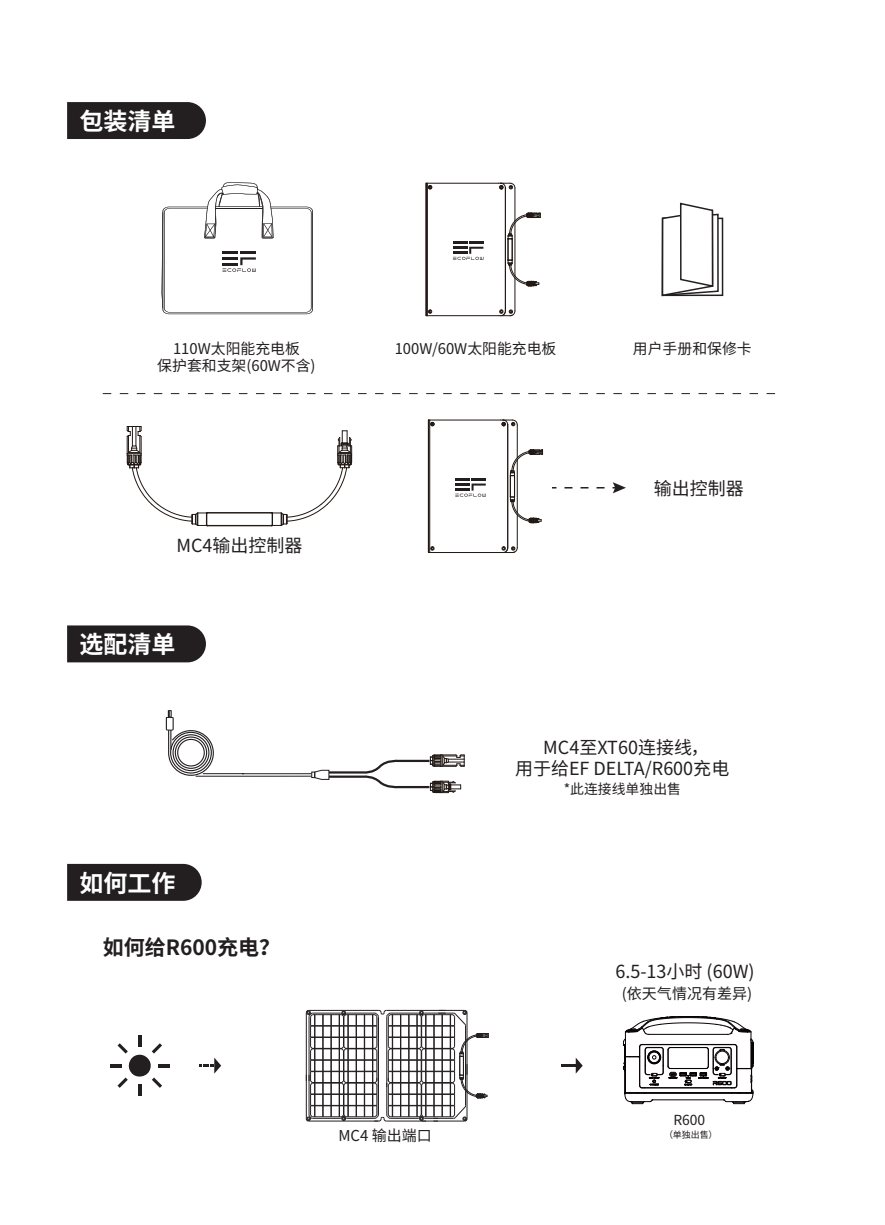
<style>
.page{position:relative;width:885px;height:1225px;background:#fff}
.page>*{position:absolute;margin:0;border:0;box-sizing:border-box;transform-origin:0 0}
.t1{font:700 24px "Source Han Sans CN";color:#fff}
.t2{font:700 21px "Source Han Sans CN";color:#231f20}
.t3{font:18px/21px "Source Han Sans CN";color:#231f20;text-align:center}
.t4{font:15px "Source Han Sans CN";color:#231f20}
.t5{font:14.7px "Source Han Sans CN";color:#231f20}
.t6{font:13.8px "Source Han Sans CN";color:#231f20}
.t7{font:9px "Source Han Sans CN";color:#231f20}
</style>
<div class="page">
<div style="left:67px;top:102px;width:139px;height:37px;background:#231f20"></div>
<div style="left:661px;top:218px;width:62px;height:78px;border:2px solid #231f20"></div>
<svg style="left:564px;top:482px;width:62px;height:11px"></svg>
<svg style="left:103px;top:393px;width:673px;height:1px"></svg>
<svg style="left:661px;top:202px;width:58px;height:95px"></svg>
<svg style="left:110px;top:1035px;width:60px;height:60px"></svg>
<svg style="left:200px;top:1057px;width:21px;height:16px"></svg>
<svg style="left:575px;top:1057px;width:7px;height:16px"></svg>
<hr style="left:561px;top:1064px;width:14px;height:3px;background:#231f20">
<hr style="left:207px;top:525px;width:65px;height:1px;background:#211814">
<hr style="left:207px;top:512px;width:65px;height:1px;background:#211814">
<svg style="left:271px;top:430px;width:81px;height:97px"></svg>
<svg style="left:126px;top:426px;width:82px;height:101px"></svg>
<div style="left:67px;top:625px;width:139px;height:37px;background:#231f20"></div>
<div style="left:67px;top:864px;width:135px;height:37px;background:#231f20"></div>
<svg style="left:166px;top:710px;width:299px;height:83px"></svg>
<svg style="left:161px;top:182px;width:152px;height:132px"></svg>
<svg style="left:453px;top:242px;width:30px;height:18px"></svg>
<hr style="left:514px;top:188px;width:1px;height:33px;background:#211814">
<hr style="left:514px;top:278px;width:1px;height:33px;background:#211814">
<hr style="left:505px;top:188px;width:1px;height:123px;background:#211814">
<hr style="left:425px;top:183px;width:1px;height:133px;background:#211814">
<svg style="left:428px;top:185px;width:4px;height:5px"></svg>
<svg style="left:428px;top:309px;width:4px;height:5px"></svg>
<svg style="left:498px;top:309px;width:17px;height:7px"></svg>
<hr style="left:427px;top:183px;width:71px;height:1px;background:#211814">
<svg style="left:498px;top:182px;width:17px;height:8px"></svg>
<hr style="left:427px;top:315px;width:71px;height:1px;background:#211814">
<hr style="left:426px;top:183px;width:1px;height:133px;background:#211814">
<hr style="left:427px;top:183px;width:1px;height:133px;background:#211814">
<svg style="left:507px;top:212px;width:33px;height:75px"></svg>
<svg style="left:455px;top:478px;width:30px;height:19px"></svg>
<hr style="left:516px;top:425px;width:1px;height:33px;background:#211814">
<hr style="left:516px;top:515px;width:1px;height:33px;background:#211814">
<hr style="left:507px;top:425px;width:1px;height:123px;background:#211814">
<svg style="left:428px;top:419px;width:7px;height:8px"></svg>
<svg style="left:428px;top:546px;width:7px;height:7px"></svg>
<svg style="left:501px;top:546px;width:17px;height:7px"></svg>
<hr style="left:429px;top:419px;width:72px;height:1px;background:#211814">
<svg style="left:501px;top:419px;width:17px;height:8px"></svg>
<hr style="left:429px;top:552px;width:72px;height:1px;background:#211814">
<hr style="left:428px;top:420px;width:1px;height:132px;background:#211814">
<hr style="left:429px;top:420px;width:1px;height:132px;background:#211814">
<svg style="left:509px;top:449px;width:34px;height:74px"></svg>
<svg style="left:305px;top:1009px;width:184px;height:112px"></svg>
<svg style="left:622px;top:1016px;width:131px;height:88px"></svg>
<h1 class="t1" style="left:79px;top:107px;width:97px">包装清单</h1>
<p class="t5" style="left:173px;top:340px;width:128px">110W太阳能充电板</p>
<p class="t5" style="left:394px;top:340px;width:163px">100W/60W太阳能充电板</p>
<p class="t5" style="left:157px;top:358px;width:160px">保护套和支架(60W不含)</p>
<p class="t3" style="left:176px;top:535px;width:128px">MC4输出控制器</p>
<h1 class="t1" style="left:79px;top:631px;width:97px">选配清单</h1>
<p class="t5" style="left:633px;top:340px;width:120px">用户手册和保修卡</p>
<p class="t3" style="left:653px;top:479px;width:91px">输出控制器</p>
<h1 class="t1" style="left:79px;top:869px;width:97px">如何工作</h1>
<p class="t2" style="left:103px;top:935px;width:179px">如何给R600充电？</p>
<p class="t3" style="left:515px;top:737px;width:216px">MC4至XT60连接线，<br>用于给EF DELTA/R600充电</p>
<p class="t6" style="left:563px;top:780px;width:119px">*此连接线单独出售</p>
<p class="t3" style="left:615px;top:961px;width:141px">6.5-13小时 (60W)</p>
<p class="t4" style="left:621px;top:985px;width:132px">(依天气情况有差异)</p>
<p class="t6" style="left:673px;top:1111px;width:33px">R600</p>
<p class="t4" style="left:338px;top:1126px;width:95px">MC4 输出端口</p>
<p class="t7" style="left:664px;top:1129px;width:55px">（单独出售）</p>
</div>
